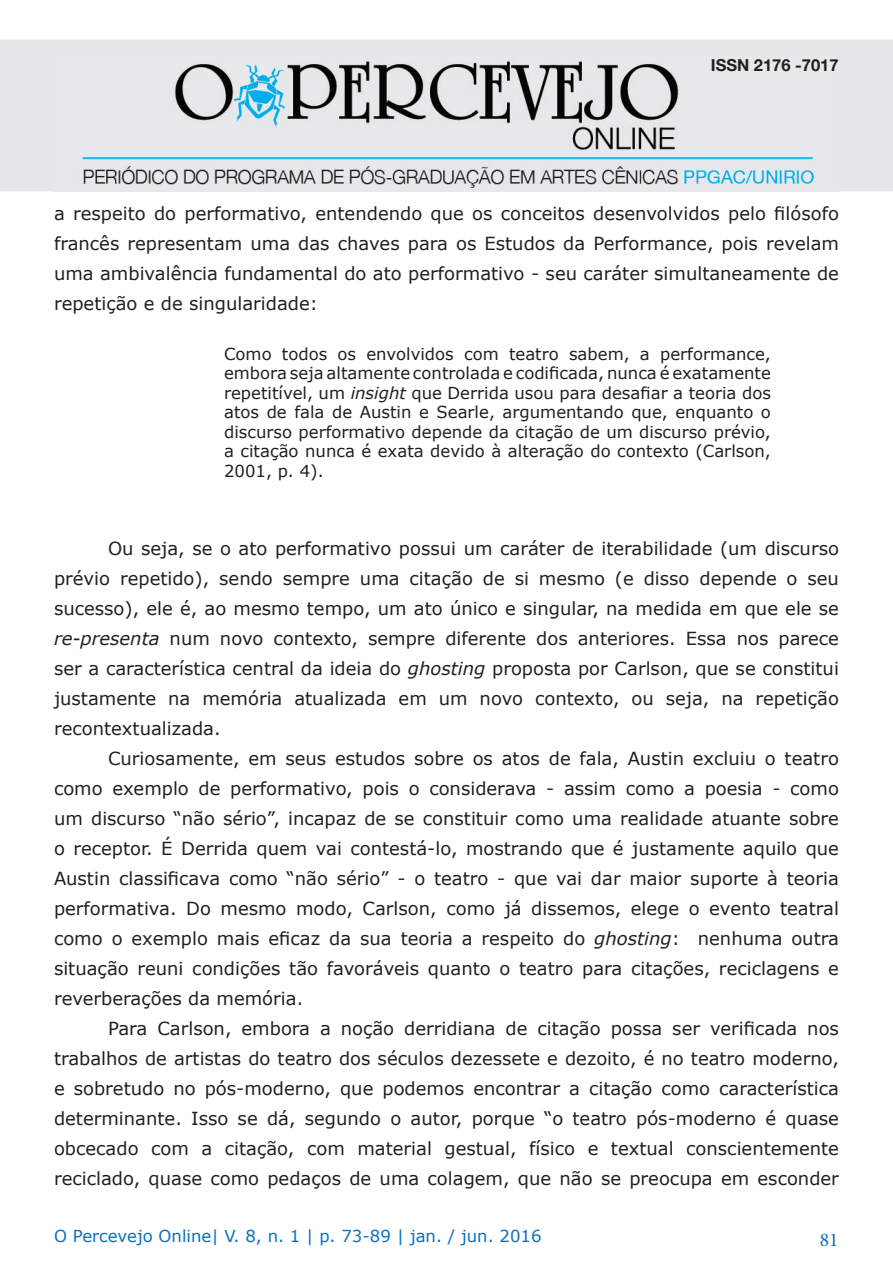
<style>
.page{position:relative;width:893px;height:1263px;background:#fff}
.page>*{position:absolute;margin:0;border:0;box-sizing:border-box;transform-origin:0 0}
.t1{font:19.5px "Minion Pro";color:#0b6fc0}
.t2{font:18px/30px "Verdana";color:#231f20;text-align:justify}
.t3{font:16.5px/19.5px "Verdana";color:#231f20;text-align:justify}
.t4{font:16.5px "Verdana";color:#0b6fc0}
.t5{font:700 16.5px "Helvetica Neue";color:#231f20}
.s1{font-style:italic}
</style>
<div class="page">
<div style="left:0;top:40px;width:893px;height:151px;background:#e6e7e9"></div>
<img style="left:53px;top:61px;width:786px;height:130px">
<p class="t5" style="left:711px;top:50px;width:129px">ISSN 2176 -7017</p>
<p class="t2" style="left:54px;top:198px;width:786px">a respeito do performativo, entendendo que os conceitos desenvolvidos pelo filósofo francês representam uma das chaves para os Estudos da Performance, pois revelam uma ambivalência fundamental do ato performativo - seu caráter simultaneamente de repetição e de singularidade:</p>
<p class="t3" style="left:224px;top:344px;width:548px">Como todos os envolvidos com teatro sabem, a performance, embora seja altamente controlada e codificada, nunca é exatamente repetitível, um <span class="s1">insight</span> que Derrida usou para desafiar a teoria dos atos de fala de Austin e Searle, argumentando que, enquanto o discurso performativo depende da citação de um discurso prévio, a citação nunca é exata devido à alteração do contexto (Carlson, 2001, p. 4).</p>
<p class="t2" style="left:54px;top:533px;width:786px;text-indent:54px">Ou seja, se o ato performativo possui um caráter de iterabilidade (um discurso prévio repetido), sendo sempre uma citação de si mesmo (e disso depende o seu sucesso), ele é, ao mesmo tempo, um ato único e singular, na medida em que ele se <span class="s1">re-presenta</span> num novo contexto, sempre diferente dos anteriores. Essa nos parece ser a característica central da ideia do <span class="s1">ghosting</span> proposta por Carlson, que se constitui justamente na memória atualizada em um novo contexto, ou seja, na repetição recontextualizada.</p>
<p class="t2" style="left:54px;top:743px;width:786px;text-indent:54px">Curiosamente, em seus estudos sobre os atos de fala, Austin excluiu o teatro como exemplo de performativo, pois o considerava - assim como a poesia - como um discurso “não sério”, incapaz de se constituir como uma realidade atuante sobre o receptor. É Derrida quem vai contestá-lo, mostrando que é justamente aquilo que Austin classificava como “não sério” - o teatro - que vai dar maior suporte à teoria performativa. Do mesmo modo, Carlson, como já dissemos, elege o evento teatral como o exemplo mais eficaz da sua teoria a respeito do <span class="s1">ghosting</span>: nenhuma outra situação reuni condições tão favoráveis quanto o teatro para citações, reciclagens e reverberações da memória.</p>
<p class="t2" style="left:54px;top:1013px;width:786px;text-indent:54px">Para Carlson, embora a noção derridiana de citação possa ser verificada nos trabalhos de artistas do teatro dos séculos dezessete e dezoito, é no teatro moderno, e sobretudo no pós-moderno, que podemos encontrar a citação como característica determinante. Isso se dá, segundo o autor, porque “o teatro pós-moderno é quase obcecado com a citação, com material gestual, físico e textual conscientemente reciclado, quase como pedaços de uma colagem, que não se preocupa em esconder</p>
<p class="t4" style="left:54px;top:1224px;width:489px">O Percevejo Online| V. 8, n. 1 | p. 73-89 | jan. / jun. 2016</p>
<p class="t1" style="left:820px;top:1227px;width:20px">81</p>
</div>
